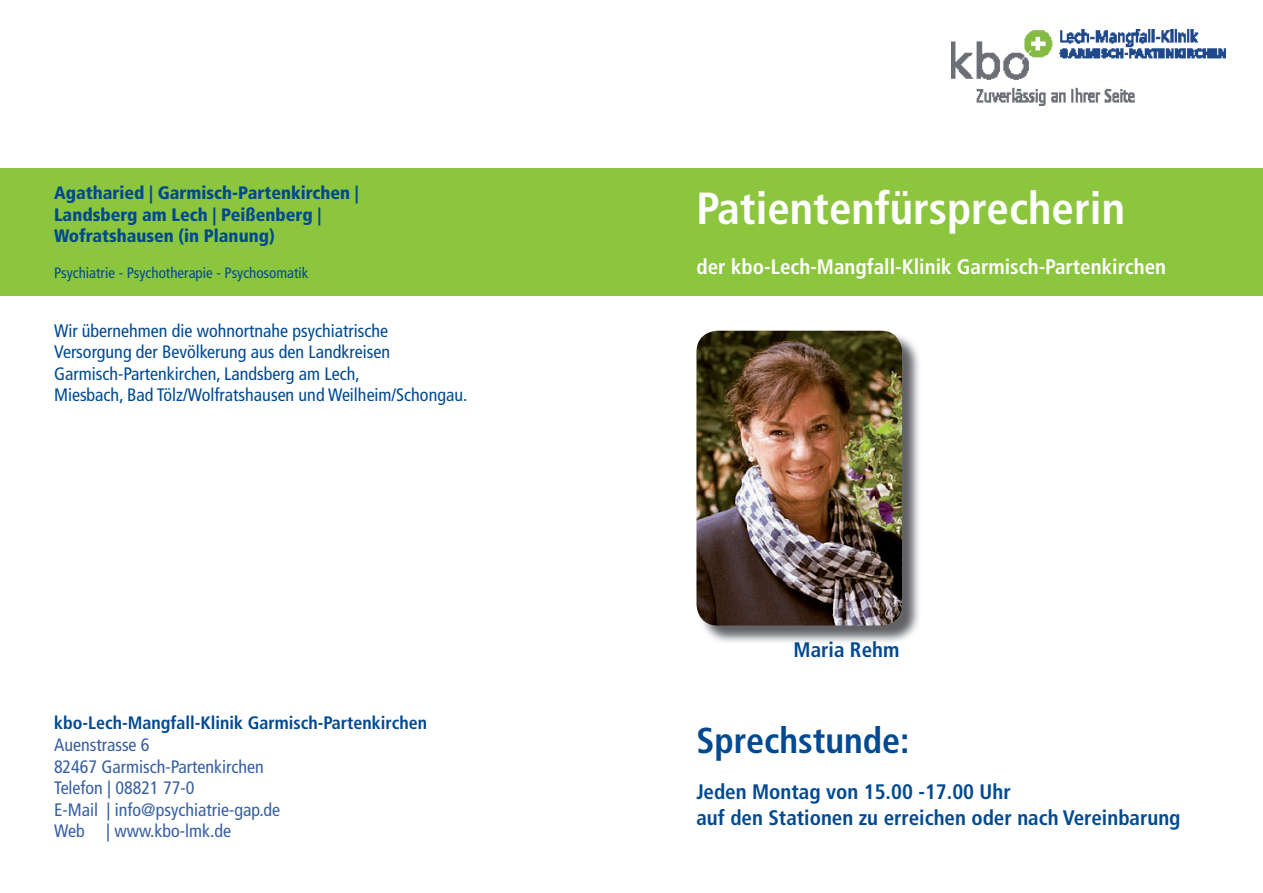
<style>
.page{position:relative;width:1263px;height:893px;background:#fff}
.page>*{position:absolute;margin:0;border:0;box-sizing:border-box;transform-origin:0 0}
.t1{font:700 condensed 45px "Frutiger LT Com";color:#fff}
.t2{font:700 condensed 36px "Frutiger LT Com";color:#014990}
.t3{font:700 condensed 21px/25.2px "Frutiger LT Com";color:#014990}
.t4{font:700 condensed 21px "Frutiger LT Com";color:#fff}
.t5{font:condensed 18px/21.6px "Frutiger LT Com";color:#014990}
.t6{font:condensed 18px/21.6px "Frutiger LT Com";color:#365fa0}
.t7{font:900 condensed 18px/21.6px "Frutiger LT Com";color:#014990}
.t8{font:700 condensed 18px "Frutiger LT Com";color:#014990}
.t9{font:condensed 15px "Frutiger LT Com";color:#014990}
</style>
<div class="page">
<img style="left:951px;top:30px;width:275px;height:75px">
<div style="left:0;top:168px;width:1263px;height:128px;background:#8bc63e"></div>
<img style="left:703px;top:337px;width:216px;height:305px">
<img style="left:696px;top:331px;width:206px;height:294px">
<p class="t7" style="left:54px;top:182px;width:306px">Agatharied | Garmisch-Partenkirchen |<br>Landsberg am Lech | Peißenberg |<br>Wofratshausen (in Planung)</p>
<p class="t9" style="left:54px;top:264px;width:256px">Psychiatrie - Psychotherapie - Psychosomatik</p>
<p class="t5" style="left:54px;top:320px;width:415px">Wir übernehmen die wohnortnahe psychiatrische Versorgung der Bevölkerung aus den Landkreisen Garmisch-Partenkirchen, Landsberg am Lech,<br>Miesbach, Bad Tölz/Wolfratshausen und Weilheim/Schongau.</p>
<p class="t8" style="left:54px;top:712px;width:375px">kbo-Lech-Mangfall-Klinik Garmisch-Partenkirchen</p>
<p class="t6" style="left:54px;top:734px;width:228px">Auenstrasse 6<br>82467 Garmisch-Partenkirchen<br>Telefon | 08821 77-0<br>E-Mail | info@psychiatrie-gap.de<br>Web | www.kbo-lmk.de</p>
<h1 class="t1" style="left:696px;top:181px;width:430px">Patientenfürsprecherin</h1>
<p class="t4" style="left:696px;top:254px;width:471px">der kbo-Lech-Mangfall-Klinik Garmisch-Partenkirchen</p>
<p class="t3" style="left:793px;top:637px;width:107px">Maria Rehm</p>
<h2 class="t2" style="left:696px;top:719px;width:215px">Sprechstunde:</h2>
<p class="t3" style="left:696px;top:779px;width:486px">Jeden Montag von 15.00 -17.00 Uhr<br>auf den Stationen zu erreichen oder nach Vereinbarung</p>
</div>
